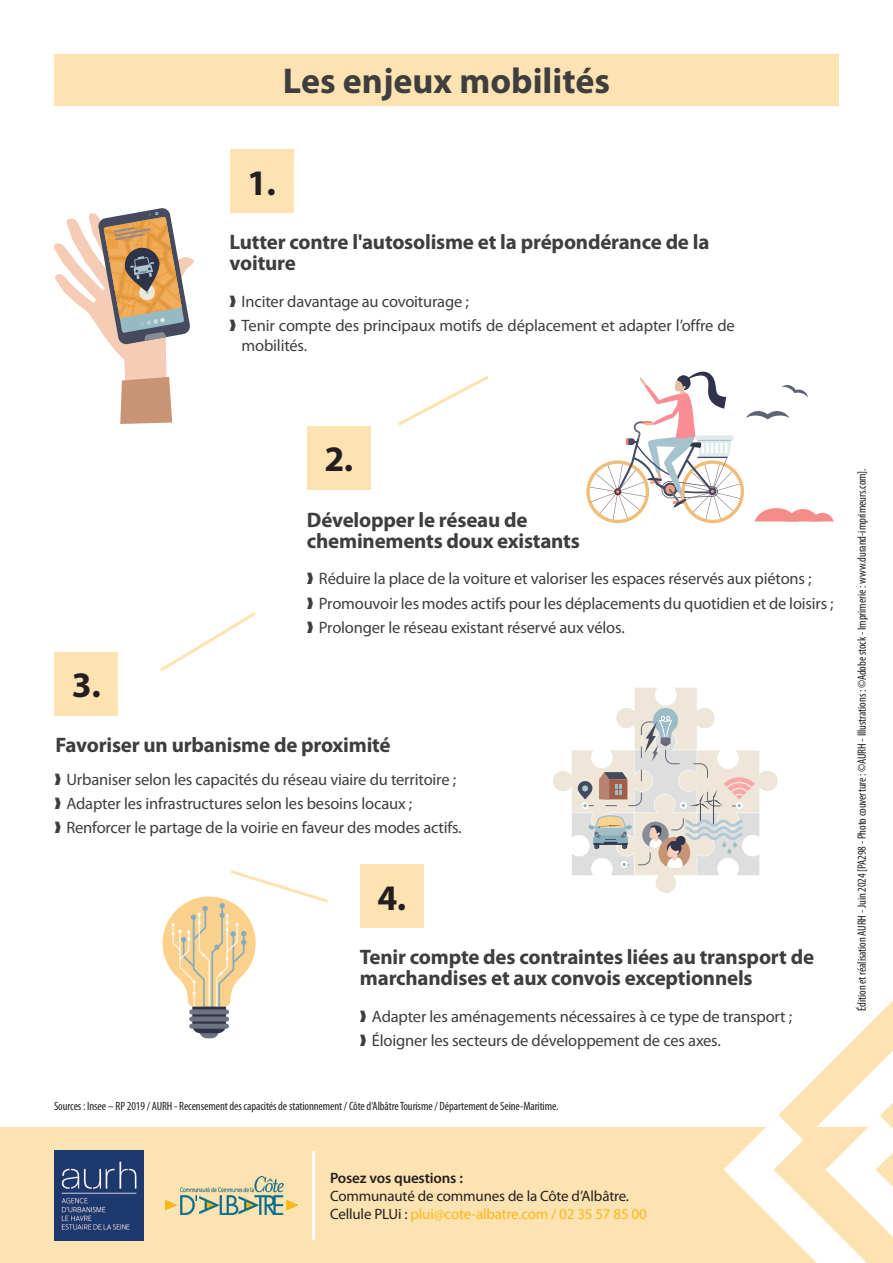
<style>
.page{position:relative;width:893px;height:1263px;background:#fff}
.page>*{position:absolute;margin:0;border:0;box-sizing:border-box;transform-origin:0 0}
.titre1{font:700 36px "Myriad Pro";color:#3e3e3f}
.titre2{font:700 36px "Myriad Pro";color:#231f20}
.titre2-2{font:700 21px/21px "Myriad Pro";letter-spacing:-.01em;color:#3e3e3f}
.t1{font:16.5px/19.8px "Myriad Pro";letter-spacing:-.01em;color:#3e3e3f}
.t2{font:15px/18px "Myriad Pro";letter-spacing:-.01em;color:#231f20}
.t3{font:600 15px "Myriad Pro";letter-spacing:-.01em;color:#231f20}
.t4{font:condensed 12px "Myriad Pro";letter-spacing:-.01em;color:#231f20}
.s1{color:#fcb814}
</style>
<div class="page">
<div style="left:0;top:1128px;width:893px;height:135px;background:#fee3b2"></div>
<img style="left:54px;top:1151px;width:89px;height:89px">
<img style="left:166px;top:1176px;width:131px;height:38px">
<hr style="left:312px;top:1152px;width:3px;height:86px;background:#fff">
<div style="left:230px;top:150px;width:63px;height:63px;background:#fee3b2"></div>
<div style="left:307px;top:426px;width:64px;height:63px;background:#fee3b2"></div>
<div style="left:54px;top:652px;width:64px;height:64px;background:#fee3b2"></div>
<div style="left:360px;top:864px;width:64px;height:64px;background:#fee3b2"></div>
<div style="left:54px;top:54px;width:785px;height:51px;background:#fee3b2"></div>
<svg style="left:398px;top:376px;width:91px;height:50px"></svg>
<svg style="left:160px;top:612px;width:96px;height:60px"></svg>
<svg style="left:54px;top:208px;width:140px;height:216px"></svg>
<svg style="left:586px;top:372px;width:248px;height:152px"></svg>
<svg style="left:553px;top:688px;width:340px;height:575px"></svg>
<svg style="left:162px;top:870px;width:166px;height:168px"></svg>
<div style="left:189px;top:1024px;width:40px;height:5px;background:#6e7382;border-radius:2px"></div>
<div style="left:189px;top:1016px;width:40px;height:5px;background:#6e7382;border-radius:2px"></div>
<div style="left:189px;top:1009px;width:40px;height:5px;background:#6e7382;border-radius:2px"></div>
<p class="titre1" style="left:283px;top:57px;width:329px">Les enjeux mobilités</p>
<p class="titre2" style="left:247px;top:159px;width:30px">1.</p>
<p class="titre2-2" style="left:230px;top:231px;width:481px">Lutter contre l'autosolisme et la prépondérance de la voiture</p>
<p class="t1" style="left:242px;top:291px;width:229px">Inciter davantage au covoiturage ;</p>
<p class="t1" style="left:242px;top:315px;width:495px">Tenir compte des principaux motifs de déplacement et adapter l’offre de mobilités.</p>
<p class="titre2" style="left:324px;top:435px;width:30px">2.</p>
<p class="titre2-2" style="left:307px;top:509px;width:274px">Développer le réseau de cheminements doux existants</p>
<p class="titre2" style="left:72px;top:662px;width:30px">3.</p>
<p class="t1" style="left:319px;top:569px;width:494px">Réduire la place de la voiture et valoriser les espaces réservés aux piétons ;</p>
<p class="t1" style="left:319px;top:593px;width:516px">Promouvoir les modes actifs pour les déplacements du quotidien et de loisirs ;</p>
<p class="t1" style="left:319px;top:617px;width:307px">Prolonger le réseau existant réservé aux vélos.</p>
<p class="titre2-2" style="left:56px;top:733px;width:337px">Favoriser un urbanisme de proximité</p>
<p class="t1" style="left:66px;top:769px;width:391px">Urbaniser selon les capacités du réseau viaire du territoire ;</p>
<p class="t1" style="left:66px;top:793px;width:347px">Adapter les infrastructures selon les besoins locaux ;</p>
<p class="t1" style="left:66px;top:817px;width:397px">Renforcer le partage de la voirie en faveur des modes actifs.</p>
<p class="titre2" style="left:377px;top:874px;width:30px">4.</p>
<p class="titre2-2" style="left:360px;top:946px;width:456px">Tenir compte des contraintes liées au transport de marchandises et aux convois exceptionnels</p>
<p class="t1" style="left:372px;top:1006px;width:422px">Adapter les aménagements nécessaires à ce type de transport ;</p>
<p class="t1" style="left:372px;top:1030px;width:350px">Éloigner les secteurs de développement de ces axes.</p>
<p class="t4" style="left:54px;top:1099px;width:506px">Sources : Insee – RP 2019 / AURH - Recensement des capacités de stationnement / Côte d’Albâtre Tourisme / Département de Seine-Maritime.</p>
<p class="t4" style="left:855px;top:1011px;width:544px;rotate:-90deg">Édition et réalisation AURH - Juin 2024 [PA298 - Photo couverture : ©AURH - Illustrations : ©Adobe stock - Imprimerie : www.durand-imprimeurs.com].</p>
<p class="t3" style="left:330px;top:1168px;width:134px">Posez vos questions :</p>
<p class="t2" style="left:330px;top:1187px;width:318px">Communauté de communes de la Côte d’Albâtre.<br>Cellule PLUi : <span class="s1">plui@cote-albatre.com / 02 35 57 85 00</span></p>
</div>
